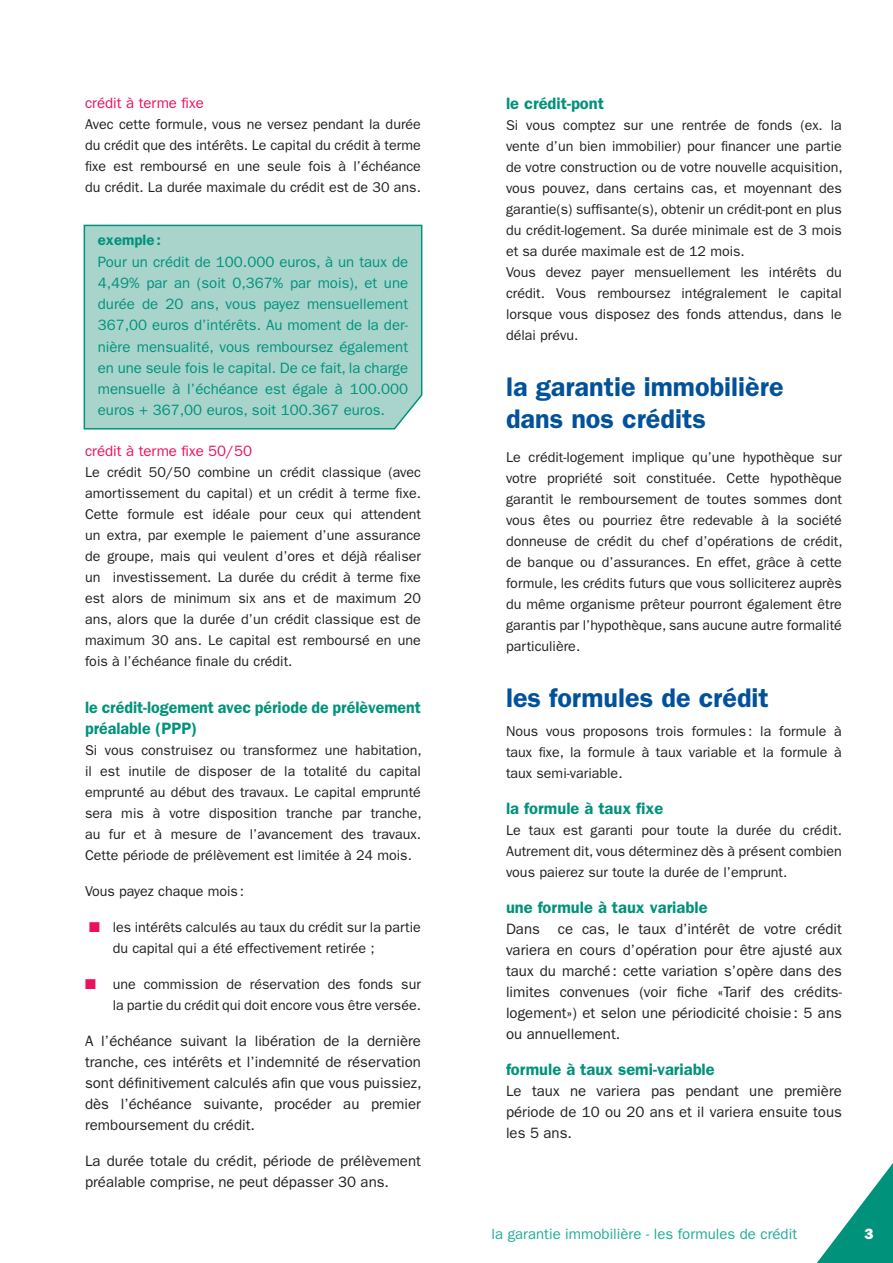
<style>
.page{position:relative;width:893px;height:1263px;background:#fff}
.page>*{position:absolute;margin:0;border:0;box-sizing:border-box;transform-origin:0 0}
.t1{font:600 27px/32.4px "Franklin Gothic";color:#01519b}
.t2{font:600 16.5px/21.3px "Franklin Gothic";color:#00927b}
.t3{font:15px/21px "Franklin Gothic";color:#231f20;text-align:justify}
.t4{font:15px/21.3px "Franklin Gothic";color:#00927b;text-align:justify}
.t5{font:15px "Franklin Gothic";color:#23aa9a}
.t6{font:15px "Franklin Gothic";color:#ed105b}
.t7{font:600 15px "Franklin Gothic";color:#00927b}
.t8{font:800 15px "Franklin Gothic";color:#fff}
.t9{font:14.25px/21px "Franklin Gothic";color:#231f20;text-align:justify}
.s1{color:#ed105b}
</style>
<div class="page">
<svg style="left:83px;top:224px;width:340px;height:206px"></svg>
<svg style="left:817px;top:1163px;width:76px;height:100px"></svg>
<p class="t6" style="left:85px;top:94px;width:120px">crédit à terme fixe</p>
<p class="t9" style="left:85px;top:113px;width:337px">Avec cette formule, vous ne versez pendant la durée du crédit que des intérêts. Le capital du crédit à terme fixe est remboursé en une seule fois à l’échéance du crédit. La durée maximale du crédit est de 30 ans.</p>
<p class="t7" style="left:98px;top:231px;width:65px">exemple:</p>
<p class="t4" style="left:98px;top:251px;width:312px">Pour un crédit de 100.000 euros, à un taux de 4,49% par an (soit 0,367% par mois), et une durée de 20 ans, vous payez mensuellement 367,00 euros d’intérêts. Au moment de la der&shy;nière mensualité, vous remboursez également en une seule fois le capital. De ce fait, la charge mensuelle à l’échéance est égale à 100.000 euros + 367,00 euros, soit 100.367 euros.</p>
<p class="t6" style="left:85px;top:442px;width:169px">crédit à terme fixe 50/50</p>
<p class="t9" style="left:85px;top:461px;width:337px">Le crédit 50/50 combine un crédit classique (avec amortissement du capital) et un crédit à terme fixe.<br>Cette formule est idéale pour ceux qui attendent un extra, par exemple le paiement d’une assurance de groupe, mais qui veulent d’ores et déjà réaliser un investissement. La durée du crédit à terme fixe est alors de minimum six ans et de maximum 20 ans, alors que la durée d’un crédit classique est de maximum 30 ans. Le capital est remboursé en une fois à l’échéance finale du crédit.</p>
<p class="t2" style="left:85px;top:697px;width:337px">le crédit-logement avec période de prélèvement préalable (PPP)</p>
<p class="t9" style="left:85px;top:740px;width:338px">Si vous construisez ou transformez une habitation, il est inutile de disposer de la totalité du capital emprunté au début des travaux. Le capital emprunté sera mis à votre disposition tranche par tranche, au fur et à mesure de l’avancement des travaux.<br>Cette période de prélèvement est limitée à 24 mois.</p>
<p class="t9" style="left:85px;top:881px;width:161px">Vous payez chaque mois:</p>
<p class="t9" style="left:113px;top:917px;width:310px;text-indent:-23px"><span class="s1">■</span> les intérêts calculés au taux du crédit sur la partie du capital qui a été effectivement retirée ;</p>
<p class="t9" style="left:85px;top:974px;width:337px;text-align:right"><span class="s1">■</span> une commission de réservation des fonds sur la partie du crédit qui doit encore vous être versée.</p>
<p class="t3" style="left:85px;top:1030px;width:338px">A l’échéance suivant la libération de la dernière tranche, ces intérêts et l’indemnité de réservation sont définitivement calculés afin que vous puissiez, dès l’échéance suivante, procéder au premier remboursement du crédit.</p>
<p class="t3" style="left:85px;top:1150px;width:337px">La durée totale du crédit, période de prélèvement préalable comprise, ne peut dépasser 30 ans.</p>
<p class="t2" style="left:506px;top:92px;width:100px">le crédit-pont</p>
<p class="t9" style="left:506px;top:115px;width:338px;text-align:left">Si vous comptez sur une rentrée de fonds (ex. la vente d’un bien immobilier) pour financer une partie de votre construction ou de votre nouvelle acquisition, vous pouvez, dans certains cas, et moyennant des garantie(s) suffisante(s), obtenir un crédit-pont en plus du crédit-logement. Sa durée minimale est de 3 mois et sa durée maximale est de 12 mois.<br>Vous devez payer mensuellement les intérêts du crédit. Vous remboursez intégralement le capital lorsque vous disposez des fonds attendus, dans le délai prévu.</p>
<h1 class="t1" style="left:506px;top:370px;width:279px">la garantie immobilière dans nos crédits</h1>
<p class="t9" style="left:506px;top:446px;width:338px">Le crédit-logement implique qu’une hypothèque sur votre propriété soit constituée. Cette hypothèque garantit le remboursement de toutes sommes dont vous êtes ou pourriez être redevable à la société donneuse de crédit du chef d’opérations de crédit, de banque ou d’assurances. En effet, grâce à cette formule, les crédits futurs que vous solliciterez auprès du même organisme prêteur pourront également être garantis par l’hypothèque, sans aucune autre formalité particulière.</p>
<h1 class="t1" style="left:506px;top:681px;width:264px">les formules de crédit</h1>
<p class="t9" style="left:506px;top:721px;width:337px">Nous vous proposons trois formules: la formule à taux fixe, la formule à taux variable et la formule à taux semi-variable.</p>
<p class="t2" style="left:506px;top:798px;width:159px">la formule à taux fixe</p>
<p class="t9" style="left:506px;top:820px;width:337px">Le taux est garanti pour toute la durée du crédit.<br>Autrement dit, vous déterminez dès à présent combien vous paierez sur toute la durée de l’emprunt.</p>
<p class="t2" style="left:506px;top:896px;width:203px">une formule à taux variable</p>
<p class="t3" style="left:506px;top:918px;width:337px">Dans ce cas, le taux d’intérêt de votre crédit variera en cours d’opération pour être ajusté aux taux du marché: cette variation s’opère dans des limites convenues (voir fiche «Tarif des crédits&shy;logement») et selon une périodicité choisie: 5 ans ou annuellement.</p>
<p class="t2" style="left:506px;top:1058px;width:210px">formule à taux semi-variable</p>
<p class="t3" style="left:506px;top:1080px;width:337px">Le taux ne variera pas pendant une première période de 10 ou 20 ans et il variera ensuite tous les 5 ans.</p>
<p class="t5" style="left:491px;top:1225px;width:307px">la garantie immobilière - les formules de crédit</p>
<p class="t8" style="left:864px;top:1224px;width:10px">3</p>
</div>
